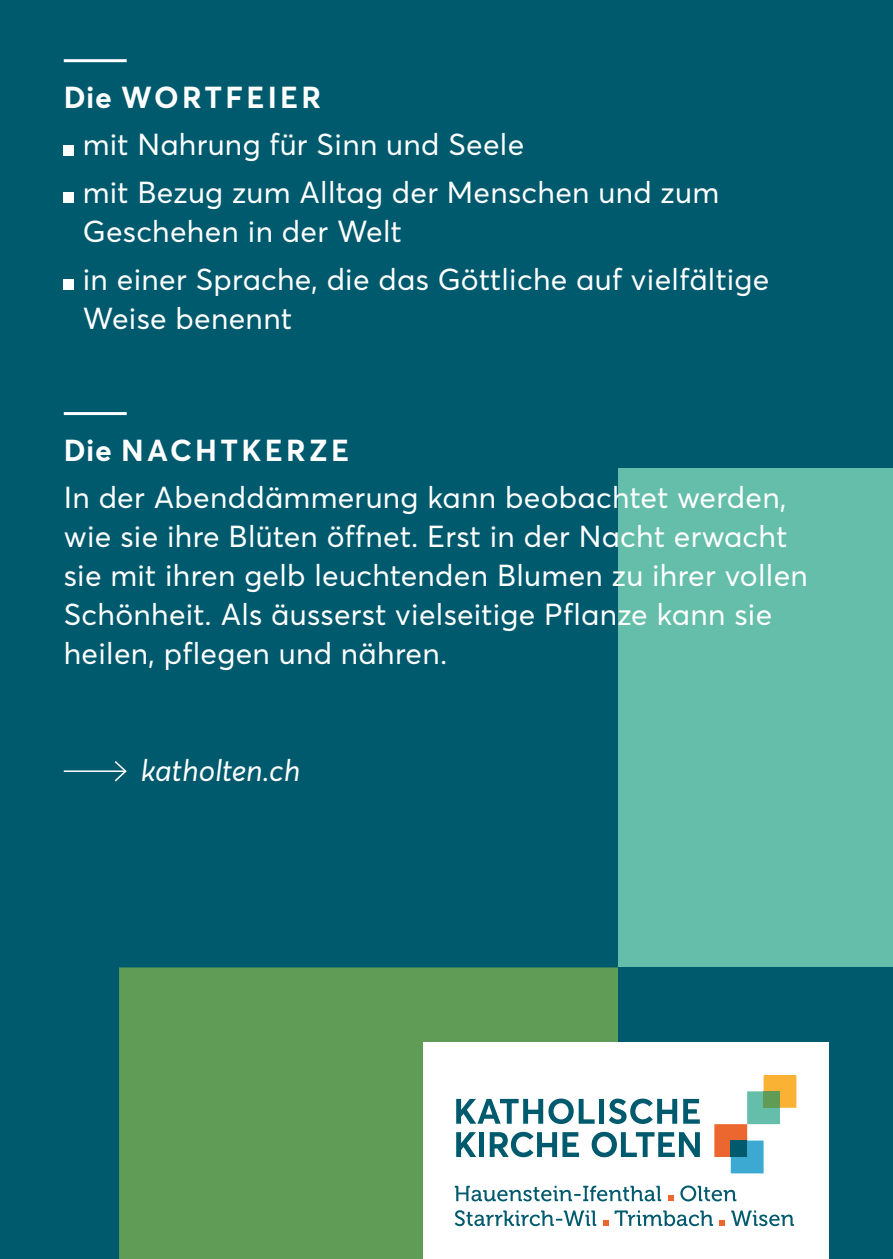
<style>
.page{position:relative;width:893px;height:1259px;background:#005a6e}
.page>*{position:absolute;margin:0;border:0;box-sizing:border-box;transform-origin:0 0}
.t1{font:30px/39px "Averta";letter-spacing:.01em;color:#fff}
.t2{font:700 30px "Averta";letter-spacing:.11em;color:#fff}
.t3{font:italic 30px "Averta";color:#fff}
</style>
<div class="page">
<div style="left:119px;top:967px;width:499px;height:292px;background:#609c55"></div>
<div style="left:618px;top:468px;width:275px;height:499px;background:#65beaa"></div>
<div style="left:423px;top:1042px;width:406px;height:217px;background:#fff"></div>
<svg style="left:714px;top:1075px;width:82px;height:98px"></svg>
<div style="left:764px;top:1091px;width:16px;height:16px;background:#609c55"></div>
<svg style="left:456px;top:1098px;width:139px;height:26px"></svg>
<div style="left:599px;top:1099px;width:5px;height:24px;background:#005a6e"></div>
<svg style="left:609px;top:1098px;width:68px;height:26px"></svg>
<svg style="left:683px;top:1099px;width:17px;height:24px"></svg>
<svg style="left:456px;top:1132px;width:20px;height:25px"></svg>
<div style="left:479px;top:1132px;width:5px;height:25px;background:#005a6e"></div>
<svg style="left:490px;top:1131px;width:89px;height:26px"></svg>
<svg style="left:592px;top:1131px;width:108px;height:26px"></svg>
<svg style="left:455px;top:1185px;width:281px;height:16px"></svg>
<svg style="left:455px;top:1210px;width:339px;height:16px"></svg>
<hr style="left:64px;top:59px;width:63px;height:3px;background:#fff">
<div style="left:64px;top:145px;width:10px;height:10px;background:#fff"></div>
<div style="left:64px;top:193px;width:10px;height:10px;background:#fff"></div>
<div style="left:64px;top:279px;width:10px;height:10px;background:#fff"></div>
<hr style="left:64px;top:412px;width:63px;height:3px;background:#fff">
<hr style="left:64px;top:770px;width:62px;height:2px;background:#fff">
<svg style="left:113px;top:761px;width:14px;height:21px"></svg>
<p class="t2" style="left:64px;top:78px;width:259px">Die WORTFEIER</p>
<p class="t1" style="left:83px;top:121px;width:638px;line-height:47.4px">mit Nahrung für Sinn und Seele<br>mit Bezug zum Alltag der Menschen und zum</p>
<p class="t1" style="left:83px;top:207px;width:688px;line-height:47.4px">Geschehen in der Welt<br>in einer Sprache, die das Göttliche auf vielfältige</p>
<p class="t1" style="left:83px;top:298px;width:211px">Weise benennt</p>
<p class="t2" style="left:64px;top:431px;width:287px">Die NACHTKERZE</p>
<p class="t1" style="left:64px;top:478px;width:746px">In der Abenddämmerung kann beobachtet werden, wie sie ihre Blüten öffnet. Erst in der Nacht erwacht sie mit ihren gelb leuchtenden Blumen zu ihrer vollen Schönheit. Als äusserst vielseitige Pflanze kann sie heilen, pflegen und nähren.</p>
<p class="t3" style="left:141px;top:752px;width:161px">katholten.ch</p>
</div>
